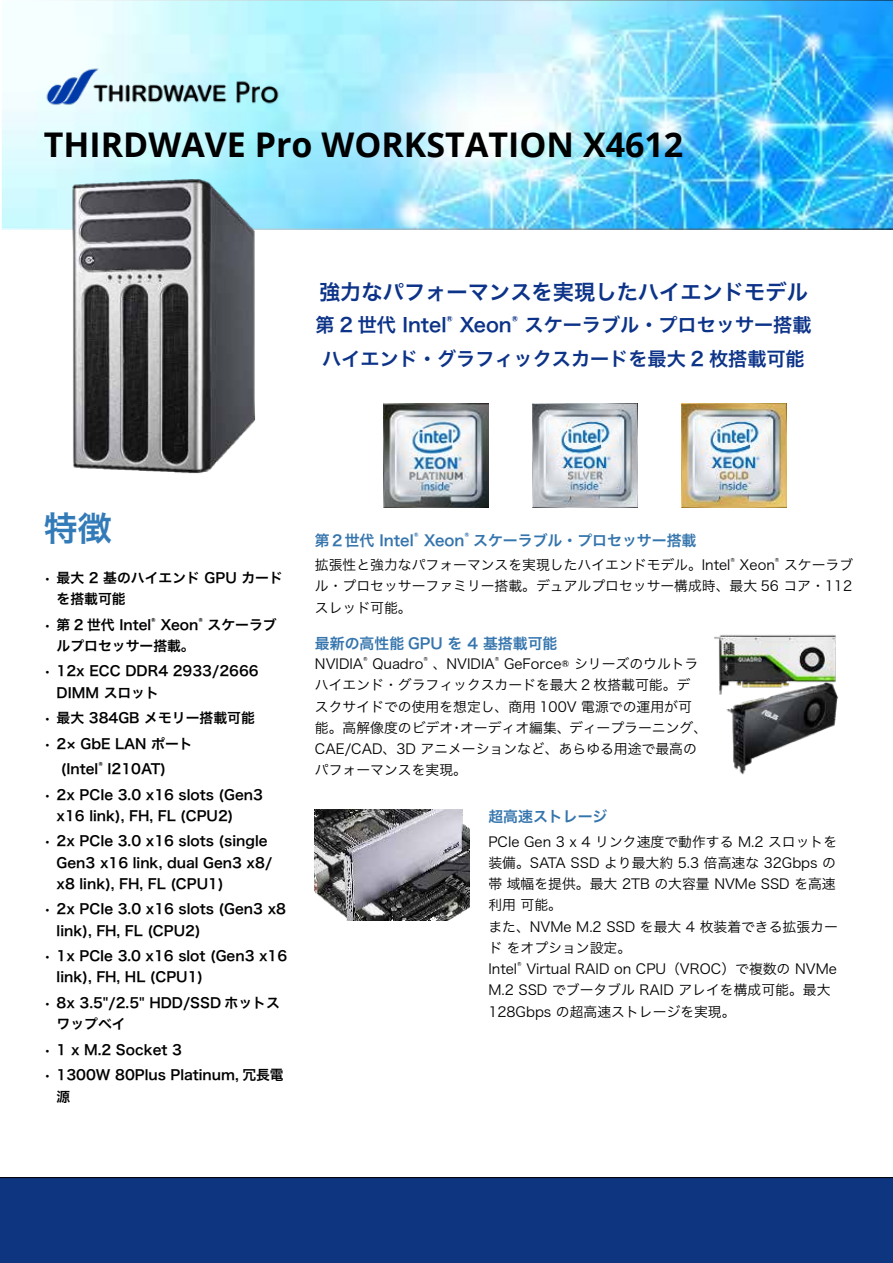
<style>
.page{position:relative;width:893px;height:1263px;background:#fff}
.page>*{position:absolute;margin:0;border:0;box-sizing:border-box;transform-origin:0 0}
.t1{font:700 34.05px "Open Sans";color:#000}
.t2{font:34.05px "Hira Kaku Pro W6";color:#337bb8}
.t3{font:21.3px "Hira Kaku Pro W6";color:#0c3388}
.t4{font:19.2px/34px "Hira Kaku Pro W6";color:#0c3388}
.t5{font:14.85px "Hira Kaku Pro W6";color:#3575ad}
.t6{font:13.8px/21.3px "Hira Kaku Pro N W3";color:#000}
.t7{font:13.8px/21.3px "Hira Kaku Pro W6";color:#000}
.t8{font:11.1px "Hira Kaku Pro W6";color:#0c3388}
.t9{font:8.7px "Hira Kaku Pro W6";color:#3575ad}
.t10{font:8.1px "Hira Kaku Pro N W3";color:#000}
.t11{font:8.1px "Hira Kaku Pro W6";color:#000}
</style>
<div class="page">
<svg style="left:1px;top:0;width:892px;height:229px;background:#94dffa"></svg>
<img style="left:37px;top:62px;width:250px;height:50px">
<img style="left:53px;top:164px;width:216px;height:310px">
<img style="left:384px;top:403px;width:104px;height:105px">
<img style="left:726px;top:709px;width:111px;height:66px">
<img style="left:315px;top:810px;width:155px;height:111px">
<img style="left:533px;top:403px;width:104px;height:105px">
<img style="left:682px;top:403px;width:104px;height:105px">
<div style="left:0;top:1177px;width:893px;height:86px;background:#0e357f"></div>
<img style="left:714px;top:634px;width:124px;height:75px">
<h1 class="t1" style="left:44px;top:121px;width:641px">THIRDWAVE Pro WORKSTATION X4612</h1>
<h2 class="t3" style="left:319px;top:273px;width:490px">強力なパフォーマンスを実現したハイエンドモデル</h2>
<h3 class="t4" style="left:315px;top:307px;width:133px">第 2 世代 Intel</h3>
<p class="t8" style="left:447px;top:308px;width:8px">®</p>
<h3 class="t4" style="left:459px;top:307px;width:54px">Xeon</h3>
<p class="t8" style="left:512px;top:308px;width:8px">®</p>
<h3 class="t4" style="left:322px;top:307px;width:491px;text-indent:202px">スケーラブル・プロセッサー搭載ハイエンド・グラフィックスカードを最大 2 枚搭載可能</h3>
<h1 class="t2" style="left:44px;top:497px;width:70px">特徴</h1>
<p class="t7" style="left:57px;top:566px;width:228px;text-indent:-13px">• 最大 2 基のハイエンド GPU カードを搭載可能</p>
<p class="t7" style="left:44px;top:613px;width:109px">• 第 2 世代 Intel</p>
<p class="t11" style="left:151px;top:612px;width:6px">®</p>
<p class="t7" style="left:161px;top:613px;width:39px">Xeon</p>
<p class="t11" style="left:198px;top:612px;width:6px">®</p>
<p class="t7" style="left:208px;top:613px;width:71px">スケーラブ</p>
<p class="t7" style="left:57px;top:634px;width:140px">ルプロセッサー搭載。</p>
<p class="t7" style="left:57px;top:660px;width:204px;text-indent:-13px">• 12x ECC DDR4 2933/2666<br>DIMM スロット</p>
<p class="t7" style="left:44px;top:707px;width:213px">• 最大 384GB メモリー搭載可能</p>
<p class="t7" style="left:61px;top:730px;width:133px;line-height:25.5px;text-indent:-17px">• 2× GbE LAN ポート(Intel</p>
<p class="t11" style="left:98px;top:757px;width:6px">®</p>
<p class="t7" style="left:108px;top:758px;width:60px">I210AT)</p>
<p class="t7" style="left:57px;top:783px;width:208px;text-indent:-13px">• 2x PCIe 3.0 x16 slots (Gen3 x16 link), FH, FL (CPU2)</p>
<p class="t7" style="left:57px;top:830px;width:217px;text-indent:-13px">• 2x PCIe 3.0 x16 slots (single<br>Gen3 x16 link, dual Gen3 x8/ x8 link), FH, FL (CPU1)</p>
<p class="t7" style="left:57px;top:898px;width:231px;text-indent:-13px">• 2x PCIe 3.0 x16 slots (Gen3 x8 link), FH, FL (CPU2)</p>
<p class="t7" style="left:57px;top:945px;width:232px;text-indent:-13px">• 1x PCIe 3.0 x16 slot (Gen3 x16 link), FH, HL (CPU1)</p>
<p class="t7" style="left:57px;top:991px;width:225px;text-indent:-13px">• 8x 3.5"/2.5" HDD/SSD ホットスワップベイ</p>
<p class="t7" style="left:44px;top:1038px;width:140px">• 1 x M.2 Socket 3</p>
<p class="t7" style="left:57px;top:1064px;width:229px;text-indent:-13px">• 1300W 80Plus Platinum, 冗長電源</p>
<p class="t5" style="left:315px;top:527px;width:100px">第２世代 Intel</p>
<p class="t9" style="left:414px;top:527px;width:6px">®</p>
<p class="t5" style="left:424px;top:527px;width:42px">Xeon</p>
<p class="t9" style="left:464px;top:527px;width:6px">®</p>
<p class="t5" style="left:473px;top:527px;width:225px">スケーラブル・プロセッサー搭載</p>
<p class="t6" style="left:315px;top:553px;width:417px">拡張性と強力なパフォーマンスを実現したハイエンドモデル。Intel</p>
<p class="t10" style="left:730px;top:553px;width:6px">®</p>
<p class="t6" style="left:740px;top:553px;width:37px">Xeon</p>
<p class="t10" style="left:775px;top:553px;width:6px">®</p>
<p class="t6" style="left:315px;top:553px;width:540px;text-align:justify;text-indent:469px">スケーラブル・プロセッサーファミリー搭載。デュアルプロセッサー構成時、最大 56 コア・112スレッド可能。</p>
<p class="t5" style="left:315px;top:630px;width:244px">最新の高性能 GPU を 4 基搭載可能</p>
<p class="t6" style="left:315px;top:652px;width:50px">NVIDIA</p>
<p class="t10" style="left:363px;top:652px;width:6px">®</p>
<p class="t6" style="left:372px;top:652px;width:52px">Quadro</p>
<p class="t10" style="left:423px;top:652px;width:6px">®</p>
<p class="t6" style="left:433px;top:652px;width:64px">、NVIDIA</p>
<p class="t10" style="left:495px;top:652px;width:6px">®</p>
<p class="t6" style="left:315px;top:652px;width:394px;text-indent:189px">GeForce® シリーズのウルトラハイエンド・グラフィックスカードを最大 2 枚搭載可能。デスクサイドでの使用を想定し、商用 100V 電源での運用が可能。高解像度のビデオ・オーディオ編集、ディープラーニング、<br>CAE/CAD、3D アニメーションなど、あらゆる用途で最高のパフォーマンスを実現。</p>
<p class="t5" style="left:488px;top:803px;width:121px">超高速ストレージ</p>
<p class="t6" style="left:488px;top:830px;width:351px">PCIe Gen 3 x 4 リンク速度で動作する M.2 スロットを装備。SATA SSD より最大約 5.3 倍高速な 32Gbps の帯 域幅を提供。最大 2TB の大容量 NVMe SSD を高速利用 可能。<br>また、NVMe M.2 SSD を最大 4 枚装着できる拡張カード をオプション設定。<br>Intel</p>
<p class="t10" style="left:517px;top:957px;width:6px">®</p>
<p class="t6" style="left:488px;top:957px;width:350px;text-indent:38px">Virtual RAID on CPU（VROC）で複数の NVMe<br>M.2 SSD でブータブル RAID アレイを構成可能。最大<br>128Gbps の超高速ストレージを実現。</p>
</div>
